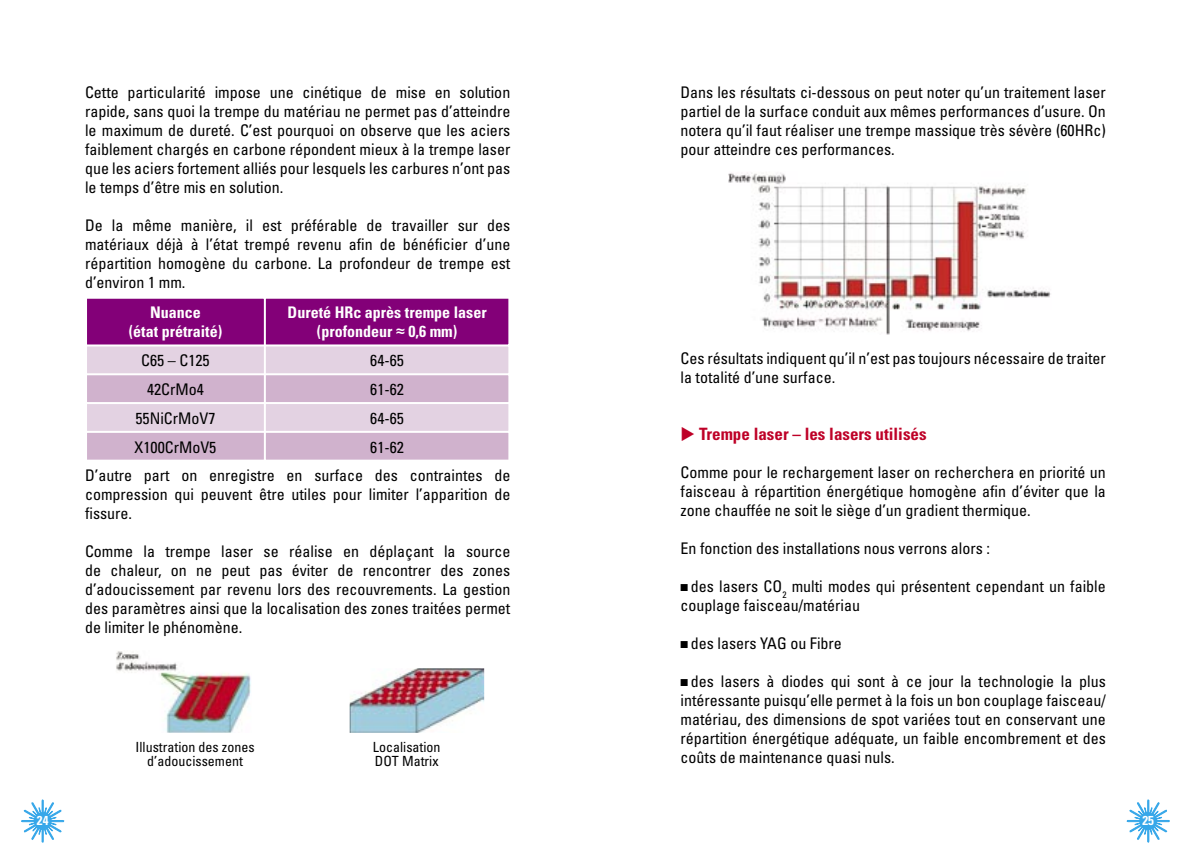
<style>
.page{position:relative;width:1191px;height:851px;background:#fff}
.page>*{position:absolute;margin:0;border:0;box-sizing:border-box;transform-origin:0 0}
.t1{font:700 condensed 17px "Univers";color:#be0027}
.t2{font:condensed 16px/19px "Univers";color:#000;text-align:justify}
.t3{font:700 condensed 16px "Univers";color:#fff}
.t4{font:condensed 14px/14px "Univers";color:#000;text-align:center}
.t5{font:700 condensed 13px "Univers";color:#fff}
.s1{font-family:"Arial";font-weight:400;font-stretch:normal}
</style>
<div class="page">
<svg style="left:21px;top:799px;width:43px;height:43px"></svg>
<svg style="left:1127px;top:799px;width:42px;height:43px"></svg>
<svg style="left:87px;top:298px;width:422px;height:161px;background:#c38ebe"></svg>
<hr style="left:508px;top:433px;width:2px;height:26px;background:#fff">
<img style="left:728px;top:172px;width:323px;height:163px">
<img style="left:350px;top:668px;width:134px;height:64px">
<img style="left:116px;top:651px;width:135px;height:81px">
<p class="t2" style="left:85px;top:82px;width:427px">Cette particularité impose une cinétique de mise en solution rapide, sans quoi la trempe du matériau ne permet pas d’atteindre le maximum de dureté. C’est pourquoi on observe que les aciers faiblement chargés en carbone répondent mieux à la trempe laser que les aciers fortement alliés pour lesquels les carbures n’ont pas le temps d’être mis en solution.</p>
<p class="t2" style="left:85px;top:215px;width:427px">De la même manière, il est préférable de travailler sur des matériaux déjà à l’état trempé revenu afin de bénéficier d’une répartition homogène du carbone. La profondeur de trempe est d’environ 1 mm.</p>
<p class="t3" style="left:150px;top:303px;width:52px">Nuance</p>
<p class="t3" style="left:129px;top:322px;width:95px">(état prétraité)</p>
<p class="t3" style="left:287px;top:303px;width:201px">Dureté HRc après trempe laser</p>
<p class="t3" style="left:317px;top:322px;width:142px">(profondeur <span class="s1">≈</span> 0,6 mm)</p>
<p class="t2" style="left:141px;top:351px;width:70px">C65 – C125</p>
<p class="t2" style="left:370px;top:351px;width:35px">64-65</p>
<p class="t2" style="left:147px;top:379px;width:58px">42CrMo4</p>
<p class="t2" style="left:370px;top:379px;width:35px">61-62</p>
<p class="t2" style="left:135px;top:408px;width:81px">55NiCrMoV7</p>
<p class="t2" style="left:370px;top:408px;width:35px">64-65</p>
<p class="t2" style="left:135px;top:437px;width:83px">X100CrMoV5</p>
<p class="t2" style="left:370px;top:437px;width:35px">61-62</p>
<p class="t2" style="left:85px;top:465px;width:427px">D’autre part on enregistre en surface des contraintes de compression qui peuvent être utiles pour limiter l’apparition de fissure.</p>
<p class="t2" style="left:85px;top:541px;width:427px">Comme la trempe laser se réalise en déplaçant la source de chaleur, on ne peut pas éviter de rencontrer des zones d’adoucissement par revenu lors des recouvrements. La gestion des paramètres ainsi que la localisation des zones traitées permet de limiter le phénomène.</p>
<p class="t4" style="left:136px;top:739px;width:120px">Illustration des zones d’adoucissement</p>
<p class="t4" style="left:373px;top:739px;width:69px">Localisation</p>
<p class="t4" style="left:375px;top:753px;width:65px">DOT Matrix</p>
<p class="t2" style="left:680px;top:82px;width:427px">Dans les résultats ci-dessous on peut noter qu’un traitement laser partiel de la surface conduit aux mêmes performances d’usure. On notera qu’il faut réaliser une trempe massique très sévère (60HRc) pour atteindre ces performances.</p>
<p class="t2" style="left:680px;top:348px;width:427px">Ces résultats indiquent qu’il n’est pas toujours nécessaire de traiter la totalité d’une surface.</p>
<p class="t1" style="left:680px;top:423px;width:247px">◆ Trempe laser – les lasers utilisés</p>
<p class="t2" style="left:680px;top:462px;width:427px">Comme pour le rechargement laser on recherchera en priorité un faisceau à répartition énergétique homogène afin d’éviter que la zone chauffée ne soit le siège d’un gradient thermique.</p>
<p class="t2" style="left:680px;top:538px;width:311px">En fonction des installations nous verrons alors :</p>
<p class="t2" style="left:680px;top:576px;width:427px;text-indent:10px">des lasers CO<sub>2</sub> multi modes qui présentent cependant un faible couplage faisceau/matériau</p>
<p class="t2" style="left:691px;top:633px;width:152px">des lasers YAG ou Fibre</p>
<p class="t2" style="left:680px;top:671px;width:427px;text-indent:10px">des lasers à diodes qui sont à ce jour la technologie la plus intéressante puisqu’elle permet à la fois un bon couplage faisceau/ matériau, des dimensions de spot variées tout en conservant une répartition énergétique adéquate, un faible encombrement et des coûts de maintenance quasi nuls.</p>
<p class="t5" style="left:37px;top:812px;width:13px">24</p>
<p class="t5" style="left:1142px;top:812px;width:13px">25</p>
</div>
